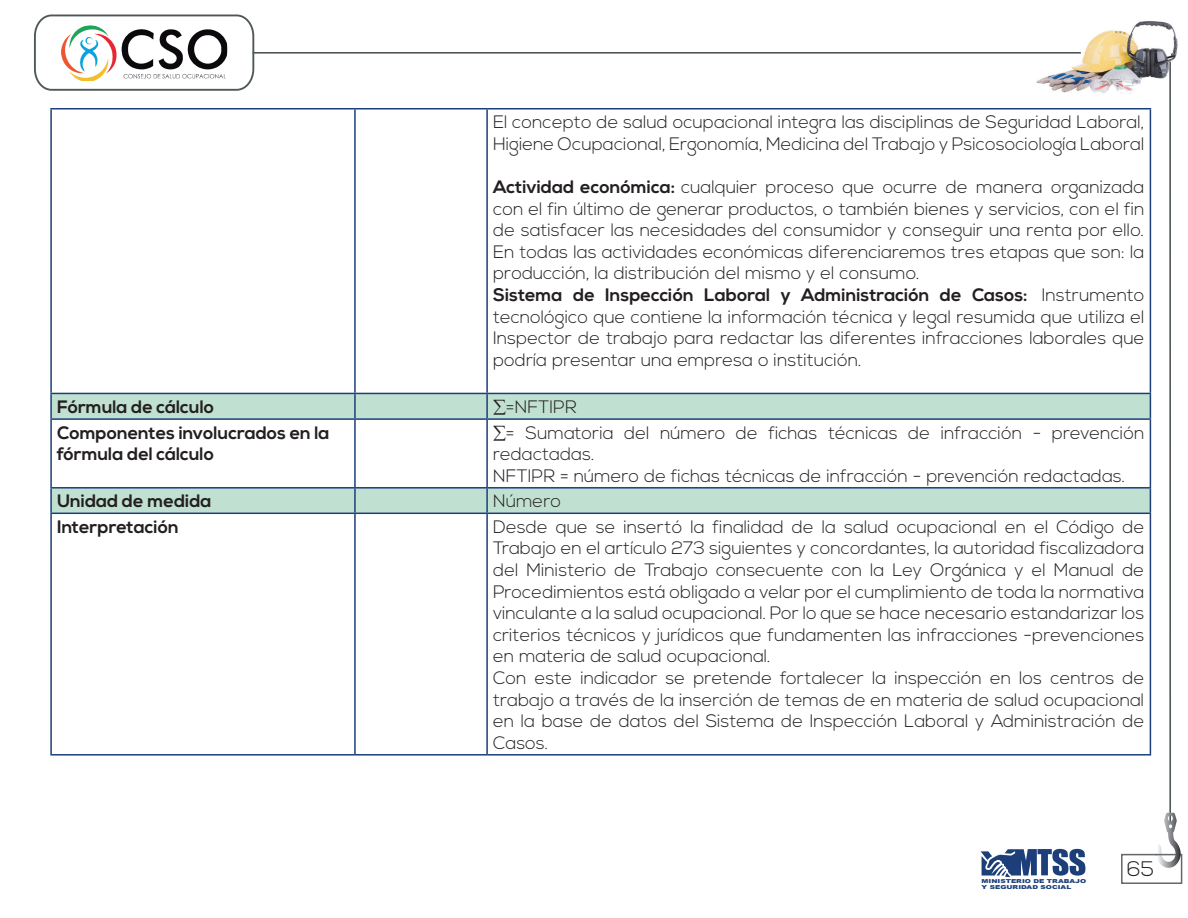
<style>
.page{position:relative;width:1188px;height:918px;background:#fff}
.page>*{position:absolute;margin:0;border:0;box-sizing:border-box;transform-origin:0 0}
.t1{font:300 21px "Nexa";color:#231f20}
.t2{font:300 18px/21.6px "Nexa";color:#231f20}
.t3{font:700 18px/21.6px "Nexa";color:#231f20}
.t4{font:900 5.4px/6.4px "Arial";color:#1c3f7a;scale:1.36 1}
.s1{font-weight:700}
</style>
<div class="page">
<img style="left:1036px;top:21px;width:141px;height:73px">
<div style="left:1121px;top:854px;width:61px;height:30px;border:2px solid #646869"></div>
<hr style="left:1169px;top:62px;width:2px;height:762px;background:#505759">
<svg style="left:981px;top:849px;width:104px;height:28px"></svg>
<svg style="left:1156px;top:813px;width:25px;height:55px"></svg>
<hr style="left:253px;top:52px;width:828px;height:2px;background:#505759">
<svg style="left:34px;top:14px;width:221px;height:77px"></svg>
<img style="left:61px;top:25px;width:166px;height:56px">
<svg style="left:52px;top:394px;width:1098px;height:119px"></svg>
<hr style="left:50px;top:108px;width:305px;height:2px;background:#1c3f7a">
<hr style="left:50px;top:109px;width:2px;height:284px;background:#1c3f7a">
<hr style="left:355px;top:108px;width:132px;height:2px;background:#1c3f7a">
<hr style="left:354px;top:109px;width:2px;height:284px;background:#1c3f7a">
<hr style="left:487px;top:108px;width:664px;height:2px;background:#1c3f7a">
<hr style="left:486px;top:109px;width:2px;height:284px;background:#1c3f7a">
<hr style="left:1150px;top:109px;width:1px;height:284px;background:#1c3f7a">
<hr style="left:50px;top:393px;width:305px;height:1px;background:#1c3f7a">
<hr style="left:50px;top:394px;width:2px;height:24px;background:#1c3f7a">
<hr style="left:355px;top:393px;width:132px;height:1px;background:#1c3f7a">
<hr style="left:354px;top:394px;width:2px;height:24px;background:#1c3f7a">
<hr style="left:487px;top:393px;width:664px;height:1px;background:#1c3f7a">
<hr style="left:486px;top:394px;width:2px;height:24px;background:#1c3f7a">
<svg style="left:1150px;top:394px;width:1px;height:24px"></svg>
<hr style="left:50px;top:418px;width:305px;height:2px;background:#1c3f7a">
<hr style="left:50px;top:420px;width:2px;height:67px;background:#1c3f7a">
<hr style="left:355px;top:418px;width:132px;height:2px;background:#1c3f7a">
<hr style="left:354px;top:420px;width:2px;height:67px;background:#1c3f7a">
<hr style="left:487px;top:418px;width:664px;height:2px;background:#1c3f7a">
<hr style="left:486px;top:420px;width:2px;height:67px;background:#1c3f7a">
<hr style="left:1150px;top:420px;width:1px;height:67px;background:#1c3f7a">
<hr style="left:50px;top:487px;width:305px;height:2px;background:#1c3f7a">
<hr style="left:50px;top:489px;width:2px;height:24px;background:#1c3f7a">
<hr style="left:355px;top:487px;width:132px;height:2px;background:#1c3f7a">
<hr style="left:354px;top:489px;width:2px;height:24px;background:#1c3f7a">
<hr style="left:487px;top:487px;width:664px;height:2px;background:#1c3f7a">
<hr style="left:486px;top:489px;width:2px;height:24px;background:#1c3f7a">
<svg style="left:1150px;top:489px;width:1px;height:24px"></svg>
<hr style="left:50px;top:513px;width:305px;height:1px;background:#1c3f7a">
<hr style="left:50px;top:514px;width:2px;height:240px;background:#1c3f7a">
<hr style="left:355px;top:513px;width:132px;height:1px;background:#1c3f7a">
<hr style="left:354px;top:514px;width:2px;height:240px;background:#1c3f7a">
<hr style="left:487px;top:513px;width:664px;height:1px;background:#1c3f7a">
<hr style="left:486px;top:514px;width:2px;height:240px;background:#1c3f7a">
<hr style="left:1150px;top:514px;width:1px;height:240px;background:#1c3f7a">
<hr style="left:50px;top:754px;width:305px;height:2px;background:#1c3f7a">
<hr style="left:355px;top:754px;width:132px;height:2px;background:#1c3f7a">
<hr style="left:487px;top:754px;width:664px;height:2px;background:#1c3f7a">
<p class="t2" style="left:493px;top:112px;width:653px">El concepto de salud ocupacional integra las disciplinas de Seguridad Laboral,<br>Higiene Ocupacional, Ergonomía, Medicina del Trabajo y Psicosociología Laboral</p>
<p class="t2" style="left:493px;top:177px;width:653px"><span class="s1">Actividad económica:</span> cualquier proceso que ocurre de manera organizada con el fin último de generar productos, o también bienes y servicios, con el fin de satisfacer las necesidades del consumidor y conseguir una renta por ello.<br>En todas las actividades económicas diferenciaremos tres etapas que son: la producción, la distribución del mismo y el consumo.<br><span class="s1">Sistema de Inspección Laboral y Administración de Casos:</span> Instrumento tecnológico que contiene la información técnica y legal resumida que utiliza el Inspector de trabajo para redactar las diferentes infracciones laborales que podría presentar una empresa o institución.</p>
<p class="t3" style="left:57px;top:397px;width:159px">Fórmula de cálculo</p>
<p class="t2" style="left:493px;top:397px;width:85px">∑=NFTIPR</p>
<p class="t3" style="left:57px;top:422px;width:274px">Componentes involucrados en la fórmula del cálculo</p>
<p class="t2" style="left:493px;top:422px;width:653px">∑= Sumatoria del número de fichas técnicas de infracción - prevención redactadas.<br>NFTIPR = número de fichas técnicas de infracción - prevención redactadas.</p>
<p class="t3" style="left:57px;top:491px;width:156px">Unidad de medida</p>
<p class="t2" style="left:493px;top:491px;width:69px">Número</p>
<p class="t3" style="left:57px;top:516px;width:123px">Interpretación</p>
<p class="t2" style="left:493px;top:517px;width:653px">Desde que se insertó la finalidad de la salud ocupacional en el Código de Trabajo en el artículo 273 siguientes y concordantes, la autoridad fiscalizadora del Ministerio de Trabajo consecuente con la Ley Orgánica y el Manual de Procedimientos está obligado a velar por el cumplimiento de toda la normativa vinculante a la salud ocupacional. Por lo que se hace necesario estandarizar los criterios técnicos y jurídicos que fundamenten las infracciones -prevenciones en materia de salud ocupacional.<br>Con este indicador se pretende fortalecer la inspección en los centros de trabajo a través de la inserción de temas de en materia de salud ocupacional en la base de datos del Sistema de Inspección Laboral y Administración de Casos.</p>
<p class="t4" style="left:982px;top:878px;width:78px">MINISTERIO DE TRABAJO<br>Y SEGURIDAD SOCIAL</p>
<p class="t1" style="left:1127px;top:857px;width:29px">65</p>
</div>
